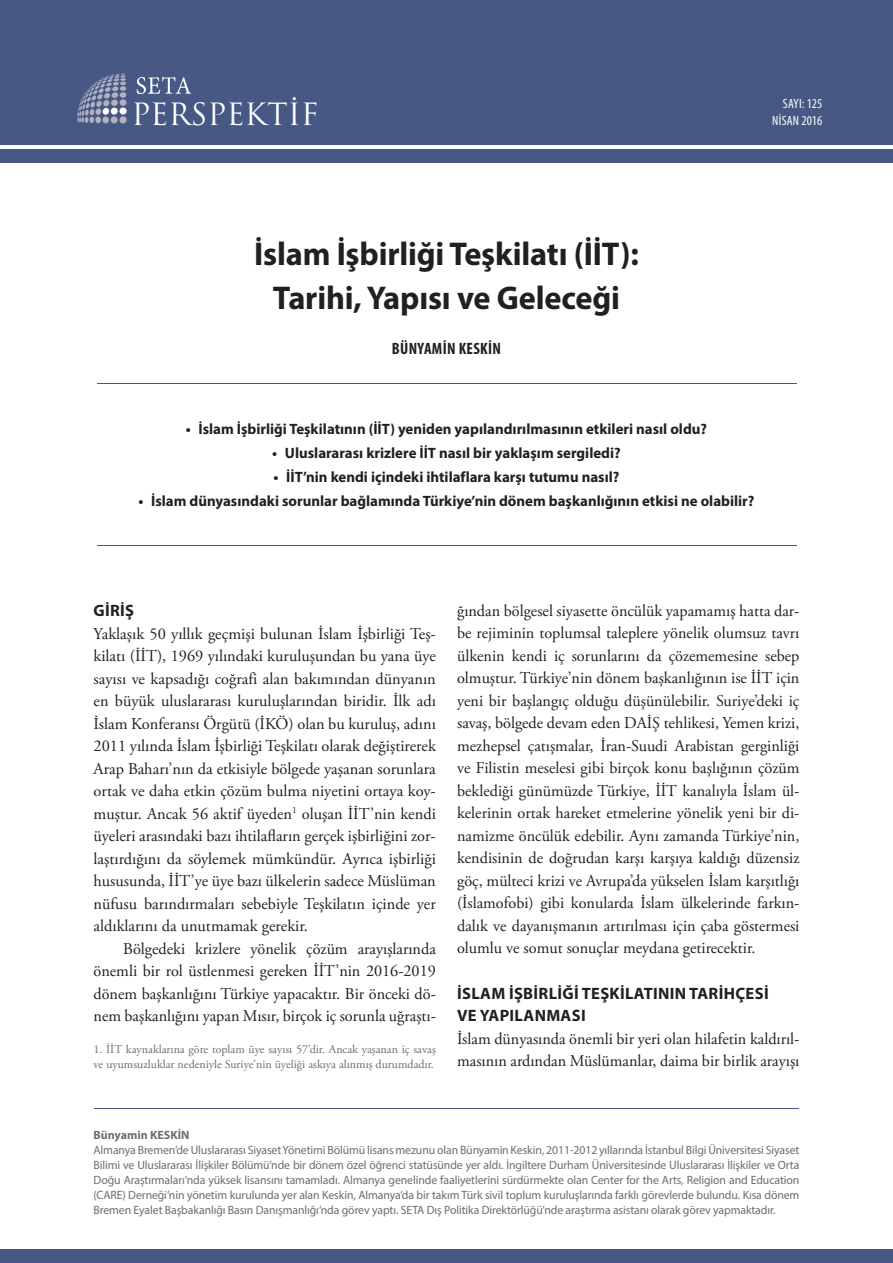
<style>
.page{position:relative;width:893px;height:1263px;background:#fff}
.page>*{position:absolute;margin:0;border:0;box-sizing:border-box;transform-origin:0 0}
.t1{font:700 33px/43.5px "Myriad Pro";letter-spacing:-.005em;color:#231f20;text-align:center}
.t2{font:29.85px "Trajan Pro";color:#fff}
.t3{font:16.5px/22.5px "Adobe Garamond Pro";color:#231f20;text-align:justify}
.t4{font:700 16.5px/22.5px "Myriad Pro";letter-spacing:.02em;color:#231f20}
.t5{font:700 condensed 16.5px "Myriad Pro";letter-spacing:.02em;color:#231f20}
.t6{font:700 15px "Myriad Pro";color:#231f20}
.t7{font:condensed 13.5px/16.2px "Myriad Pro";letter-spacing:.01em;color:#fff;text-align:right}
.t8{font:12px/15px "Myriad Pro";letter-spacing:-.01em;color:#6c6d70;text-align:justify}
.t9{font:12px/15px "Adobe Garamond Pro";color:#6c6d70}
.t10{font:700 12px "Myriad Pro";color:#6c6d70}
</style>
<div class="page">
<div style="left:0;top:0;width:893px;height:145px;background:#475885"></div>
<div style="left:0;top:149px;width:893px;height:13px;background:#475885"></div>
<div style="left:0;top:1249px;width:893px;height:14px;background:#475885"></div>
<svg style="left:77px;top:74px;width:49px;height:49px"></svg>
<div style="left:120px;top:99px;width:7px;height:7px;background:#b0b0be;border-radius:50%"></div>
<div style="left:119px;top:108px;width:8px;height:7px;background:#fff;border-radius:50%"></div>
<div style="left:119px;top:116px;width:8px;height:8px;background:#b0b0be;border-radius:50%"></div>
<svg style="left:137px;top:77px;width:54px;height:17px"></svg>
<hr style="left:97px;top:383px;width:699px;height:1px;background:#475885">
<hr style="left:97px;top:545px;width:699px;height:1px;background:#475885">
<hr style="left:94px;top:1108px;width:704px;height:1px;background:#475885">
<h2 class="t2" style="left:131px;top:95px;width:189px">PERSPEKTİF</h2>
<p class="t7" style="left:772px;top:96px;width:52px">SAYI: 125<br>NİSAN 2016</p>
<h1 class="t1" style="left:254px;top:231px;width:386px">İslam İşbirliği Teşkilatı (İİT):<br>Tarihi, Yapısı ve Geleceği</h1>
<p class="t5" style="left:392px;top:338px;width:111px">BÜNYAMIN KESKIN</p>
<p class="t6" style="left:186px;top:419px;width:523px">• İslam İşbirliği Teşkilatının (İİT) yeniden yapılandırılmasının etkileri nasıl oldu?</p>
<p class="t6" style="left:272px;top:443px;width:350px">• Uluslararası krizlere İİT nasıl bir yaklaşım sergiledi?</p>
<p class="t6" style="left:273px;top:467px;width:347px">• İİT’nin kendi içindeki ihtilaflara karşı tutumu nasıl?</p>
<p class="t6" style="left:138px;top:491px;width:618px">• İslam dünyasındaki sorunlar bağlamında Türkiye’nin dönem başkanlığının etkisi ne olabilir?</p>
<p class="t4" style="left:94px;top:599px;width:42px">GIRIŞ</p>
<p class="t3" style="left:94px;top:623px;width:344px">Yaklaşık 50 yıllık geçmişi bulunan İslam İşbirliği Teş&shy;kilatı (İİT), 1969 yılındaki kuruluşundan bu yana üye sayısı ve kapsadığı coğrafi alan bakımından dünyanın en büyük uluslararası kuruluşlarından biridir. İlk adı İslam Konferansı Örgütü (İKÖ) olan bu kuruluş, adını 2011 yılında İslam İşbirliği Teşkilatı olarak değiştirerek Arap Baharı’nın da etkisiyle bölgede yaşanan sorunlara ortak ve daha etkin çözüm bulma niyetini ortaya koy&shy;muştur. Ancak 56 aktif üyeden<sup>1</sup> oluşan İİT’nin kendi üyeleri arasındaki bazı ihtilafların gerçek işbirliğini zor&shy;laştırdığını da söylemek mümkündür. Ayrıca işbirliği hususunda, İİT’ye üye bazı ülkelerin sadece Müslüman nüfusu barındırmaları sebebiyle Teşkilatın içinde yer aldıklarını da unutmamak gerekir.</p>
<p class="t3" style="left:94px;top:938px;width:344px;text-indent:30px">Bölgedeki krizlere yönelik çözüm arayışlarında önemli bir rol üstlenmesi gereken İİT’nin 2016-2019 dönem başkanlığını Türkiye yapacaktır. Bir önceki dö&shy;nem başkanlığını yapan Mısır, birçok iç sorunla uğraştı-</p>
<p class="t9" style="left:94px;top:1042px;width:344px">1. İİT kaynaklarına göre toplam üye sayısı 57’dir. Ancak yaşanan iç savaş ve uyumsuzluklar nedeniyle Suriye’nin üyeliği askıya alınmış durumdadır.</p>
<p class="t3" style="left:457px;top:600px;width:344px">ğından bölgesel siyasette öncülük yapamamış hatta dar&shy;be rejiminin toplumsal taleplere yönelik olumsuz tavrı ülkenin kendi iç sorunlarını da çözememesine sebep olmuştur. Türkiye’nin dönem başkanlığının ise İİT için yeni bir başlangıç olduğu düşünülebilir. Suriye’deki iç savaş, bölgede devam eden DAİŞ tehlikesi, Yemen krizi, mezhepsel çatışmalar, İran-Suudi Arabistan gerginliği ve Filistin meselesi gibi birçok konu başlığının çözüm beklediği günümüzde Türkiye, İİT kanalıyla İslam ül&shy;kelerinin ortak hareket etmelerine yönelik yeni bir di&shy;namizme öncülük edebilir. Aynı zamanda Türkiye’nin, kendisinin de doğrudan karşı karşıya kaldığı düzensiz göç, mülteci krizi ve Avrupa’da yükselen İslam karşıtlığı (İslamofobi) gibi konularda İslam ülkelerinde farkın&shy;dalık ve dayanışmanın artırılması için çaba göstermesi olumlu ve somut sonuçlar meydana getirecektir.</p>
<p class="t4" style="left:457px;top:981px;width:311px">İSLAM İŞBIRLIĞI TEŞKILATININ TARIHÇESI<br>VE YAPILANMASI</p>
<p class="t3" style="left:457px;top:1028px;width:344px">İslam dünyasında önemli bir yeri olan hilafetin kaldırıl&shy;masının ardından Müslümanlar, daima bir birlik arayışı</p>
<p class="t10" style="left:94px;top:1127px;width:97px">Bünyamin KESKİN</p>
<p class="t8" style="left:94px;top:1142px;width:707px">Almanya Bremen’de Uluslararası Siyaset Yönetimi Bölümü lisans mezunu olan Bünyamin Keskin, 2011-2012 yıllarında İstanbul Bilgi Üniversitesi Siyaset Bilimi ve Uluslararası İlişkiler Bölümü’nde bir dönem özel öğrenci statüsünde yer aldı. İngiltere Durham Üniversitesinde Uluslararası İlişkiler ve Orta Doğu Araştırmaları’nda yüksek lisansını tamamladı. Almanya genelinde faaliyetlerini sürdürmekte olan Center for the Arts, Religion and Education (CARE) Derneği’nin yönetim kurulunda yer alan Keskin, Almanya’da bir takım Türk sivil toplum kuruluşlarında farklı görevlerde bulundu. Kısa dönem Bremen Eyalet Başbakanlığı Basın Danışmanlığı’nda görev yaptı. SETA Dış Politika Direktörlüğü’nde araştırma asistanı olarak görev yapmaktadır.</p>
</div>
